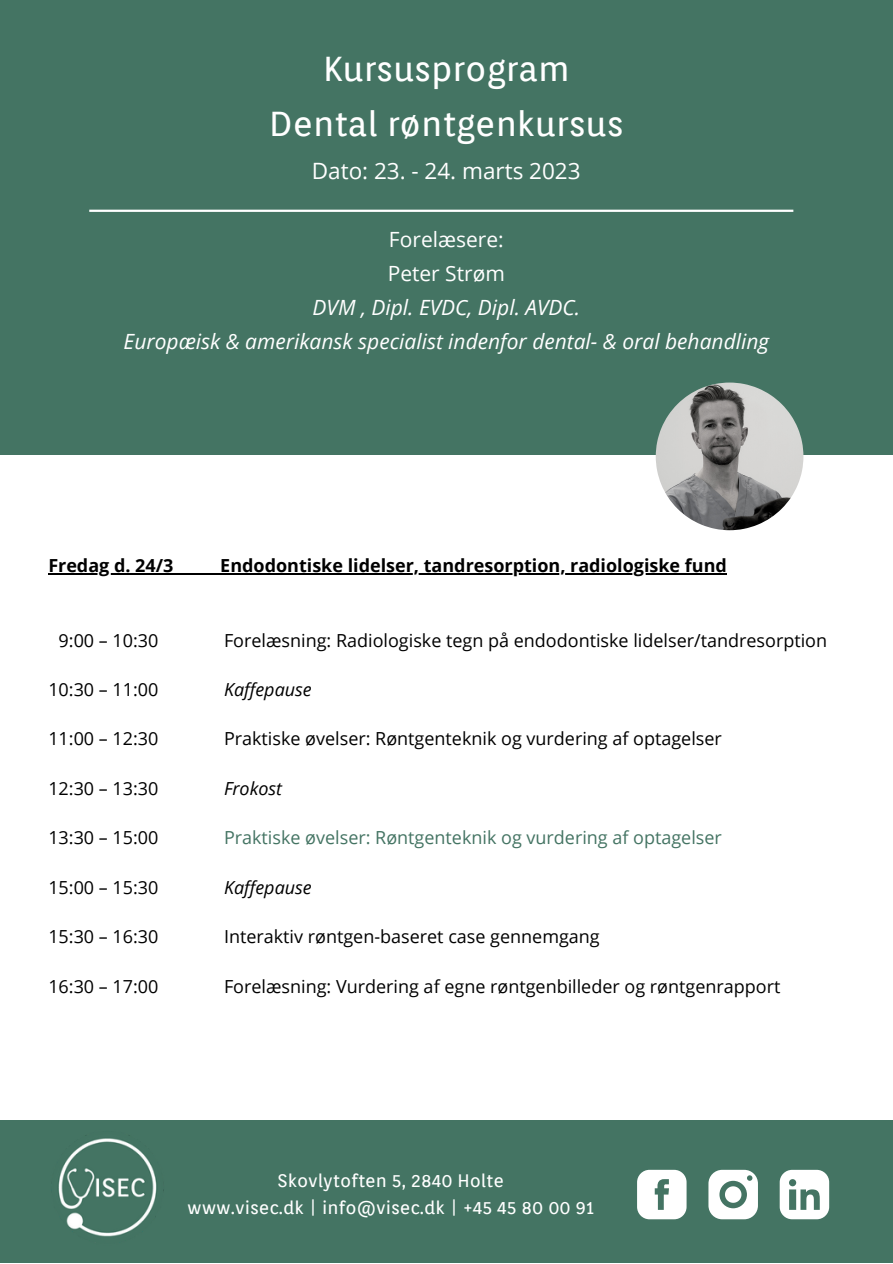
<style>
.page{position:relative;width:893px;height:1264px;background:#fff}
.page>*{position:absolute;margin:0;border:0;box-sizing:border-box;transform-origin:0 0}
.t1{font:34.5px/54px "Orienta";color:#fff;text-align:center}
.t2{font:22.5px "Orienta";color:#fff}
.t3{font:22.5px "Open Sans";color:#fff}
.t4{font:italic 21px/33.8px "Open Sans";color:#fff;text-align:center}
.t5{font:21px/33.8px "Open Sans";color:#fff}
.t6{font:18px "Open Sans";color:#000}
.t7{font:700 18px "Open Sans";color:#000}
.t8{font:18px/27px "Orienta";color:#fff;text-align:center}
.t9{font:18px "Open Sans";color:#447463}
.t10{font:italic 18px "Open Sans";color:#000}
.s1{color:#fff}
</style>
<div class="page">
<div style="left:0;top:0;width:892px;height:454px;background:#447463"></div>
<img style="left:655px;top:382px;width:148px;height:148px">
<hr style="left:89px;top:210px;width:704px;height:2px;background:#fff">
<div style="left:0;top:1120px;width:892px;height:142px;background:#447463"></div>
<img style="left:58px;top:1135px;width:106px;height:102px">
<svg style="left:637px;top:1169px;width:192px;height:50px"></svg>
<hr style="left:48px;top:573px;width:125px;height:1px;background:#000">
<hr style="left:173px;top:573px;width:47px;height:1px;background:#000">
<hr style="left:220px;top:573px;width:507px;height:1px;background:#000">
<h1 class="t1" style="left:269px;top:42px;width:356px">Kursusprogram<br>Dental røntgenkursus</h1>
<p class="t3" style="left:312px;top:155px;width:270px">Dato: 23. - 24. marts 2023</p>
<p class="t5" style="left:387px;top:222px;width:119px">Forelæsere:<br>Peter Strøm</p>
<p class="t4" style="left:124px;top:290px;width:647px">DVM , Dipl. EVDC, Dipl. AVDC.<br>Europæisk &amp; amerikansk specialist indenfor dental- &amp; oral behandling</p>
<p class="t7" style="left:48px;top:553px;width:126px">Fredag d. 24/3</p>
<p class="t7" style="left:220px;top:553px;width:508px">Endodontiske lidelser, tandresorption, radiologiske fund</p>
<p class="t6" style="left:48px;top:627px;width:112px"><span class="s1">0</span>9:00 – 10:30</p>
<p class="t6" style="left:224px;top:627px;width:604px">Forelæsning: Radiologiske tegn på endodontiske lidelser/tandresorption</p>
<p class="t6" style="left:48px;top:676px;width:112px">10:30 – 11:00</p>
<p class="t10" style="left:224px;top:676px;width:89px">Kaffepause</p>
<p class="t6" style="left:48px;top:726px;width:112px">11:00 – 12:30</p>
<p class="t6" style="left:224px;top:726px;width:499px">Praktiske øvelser: Røntgenteknik og vurdering af optagelser</p>
<p class="t6" style="left:48px;top:775px;width:112px">12:30 – 13:30</p>
<p class="t10" style="left:224px;top:775px;width:60px">Frokost</p>
<p class="t6" style="left:48px;top:825px;width:112px">13:30 – 15:00</p>
<p class="t9" style="left:224px;top:825px;width:499px">Praktiske øvelser: Røntgenteknik og vurdering af optagelser</p>
<p class="t6" style="left:48px;top:874px;width:112px">15:00 – 15:30</p>
<p class="t10" style="left:224px;top:874px;width:89px">Kaffepause</p>
<p class="t6" style="left:48px;top:924px;width:112px">15:30 – 16:30</p>
<p class="t6" style="left:224px;top:924px;width:377px">Interaktiv røntgen-baseret case gennemgang</p>
<p class="t6" style="left:48px;top:973px;width:112px">16:30 – 17:00</p>
<p class="t6" style="left:224px;top:973px;width:558px">Forelæsning: Vurdering af egne røntgenbilleder og røntgenrapport</p>
<p class="t8" style="left:187px;top:1167px;width:409px">Skovlytoften 5, 2840 Holte<br>www.visec.dk | info@visec.dk | +45 45 80 00 91</p>
<p class="t2" style="left:240px;top:1174px;width:285px">Skovlytoften 5, 2840 Holte</p>
</div>
